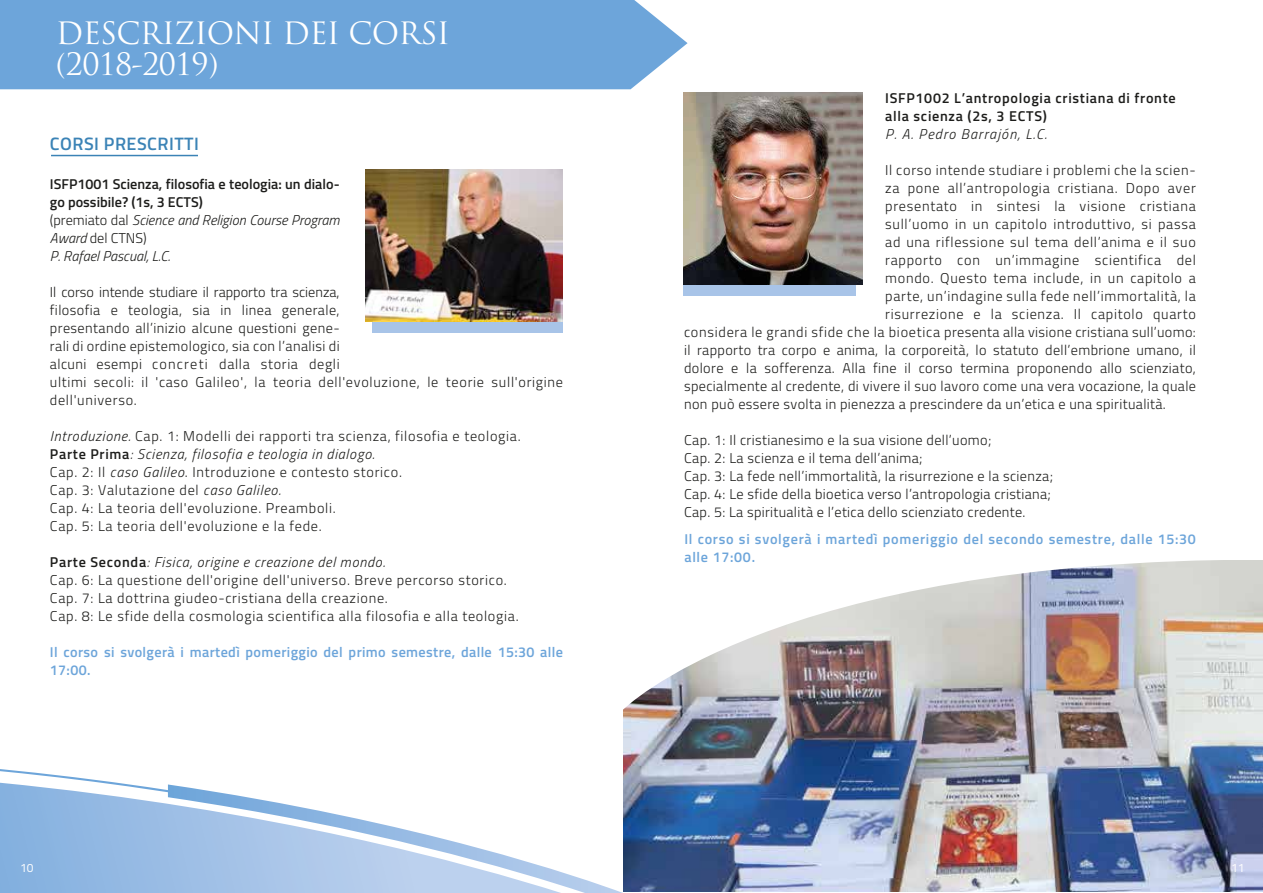
<style>
.page{position:relative;width:1263px;height:893px;background:#fff}
.page>*{position:absolute;margin:0;border:0;box-sizing:border-box;transform-origin:0 0}
.t1{font:30px "Trajan Pro";letter-spacing:-.025em;color:#fff}
.t2{font:600 18px "Titillium";color:#fff}
.t3{font:600 18px "Titillium";letter-spacing:.025em;color:#3b83b6}
.t4{font:300 14.25px/18px "Titillium";letter-spacing:.05em;color:#1d1d1b}
.t5{font:300 14.25px/18px "Titillium";letter-spacing:.025em;color:#1d1d1b}
.t6{font:300 14.25px/18px "Titillium";letter-spacing:.03em;color:#1d1d1b}
.t7{font:600 14.25px/18px "Titillium";color:#1d1d1b}
.t8{font:600 14.25px/18px "Titillium";letter-spacing:.05em;color:#6da5da}
.t9{font:600 14.25px/18px "Titillium";letter-spacing:.025em;color:#6da5da}
.t10{font:600 14.25px/18px "Titillium";letter-spacing:.05em;color:#1d1d1b}
.t11{font:italic 300 14.25px "Titillium";letter-spacing:.075em;color:#1d1d1b}
.t12{font:12px "Titillium";color:#fff}
.s1{font-weight:300}
.s2{font-weight:300;font-style:italic}
.s3{font-style:italic}
.s4{font-weight:600}
</style>
<div class="page">
<img style="left:623px;top:710px;width:639px;height:182px">
<img style="left:623px;top:560px;width:639px;height:150px">
<div style="left:684px;top:281px;width:172px;height:15px;background:#a8c4e8"></div>
<img style="left:684px;top:93px;width:178px;height:192px">
<div style="left:372px;top:317px;width:191px;height:16px;background:#a8c4e8"></div>
<div style="left:0;top:0;width:687px;height:89px;background:#6da5da"></div>
<img style="left:365px;top:170px;width:198px;height:152px">
<hr style="left:51px;top:155px;width:147px;height:1px;background:#3b83b6">
<svg style="left:0;top:769px;width:168px;height:124px;fill:#91b8e2"></svg>
<svg style="left:168px;top:784px;width:455px;height:109px"></svg>
<h1 class="t1" style="left:56px;top:14px;width:395px">DESCRIZIONI DEI CORSI</h1>
<p class="t2" style="left:62px;top:18px;width:262px">Corso Intensivo per la Formazione</p>
<h1 class="t1" style="left:56px;top:45px;width:164px">(2018-2019)</h1>
<p class="t3" style="left:50px;top:130px;width:151px">CORSI PRESCRITTI</p>
<p class="t7" style="left:50px;top:174px;width:291px">ISFP1001 Scienza, filosofia e teologia: un dialo&shy;go possibile? (1s, 3 ECTS)<br><span class="s1">(premiato dal</span> <span class="s2">Science and Religion Course Program Award</span> <span class="s1">del CTNS)<br></span><span class="s2">P. Rafael Pascual, L.C.</span></p>
<p class="t6" style="left:50px;top:282px;width:515px">Il corso intende studiare il rapporto tra scienza,<br>filosofia e teologia, sia in linea generale,<br>presentando all’inizio alcune questioni gene-<br>rali di ordine epistemologico, sia con l’analisi di<br>alcuni esempi concreti dalla storia degli<br>ultimi secoli: il 'caso Galileo', la teoria dell'evoluzione, le teorie sull'origine dell'universo.</p>
<p class="t4" style="left:50px;top:426px;width:472px"><span class="s3">Introduzione.</span> Cap. 1: Modelli dei rapporti tra scienza, filosofia e teologia.<br><span class="s4">Parte Prima</span><span class="s3">: Scienza, filosofia e teologia in dialogo.<br></span>Cap. 2: Il <span class="s3">caso Galileo</span>. Introduzione e contesto storico.<br>Cap. 3: Valutazione del <span class="s3">caso Galileo.<br></span>Cap. 4: La teoria dell'evoluzione. Preamboli.<br>Cap. 5: La teoria dell'evoluzione e la fede.</p>
<p class="t4" style="left:50px;top:552px;width:470px"><span class="s4">Parte Seconda</span><span class="s3">: Fisica, origine e creazione del mondo.<br></span>Cap. 6: La questione dell'origine dell'universo. Breve percorso storico.<br>Cap. 7: La dottrina giudeo-cristiana della creazione.<br>Cap. 8: Le sfide della cosmologia scientifica alla filosofia e alla teologia.</p>
<p class="t9" style="left:50px;top:642px;width:515px">Il corso si svolgerà i martedì pomeriggio del primo semestre, dalle 15:30 alle<br>17:00.</p>
<p class="t10" style="left:885px;top:88px;width:292px">ISFP1002 L’antropologia cristiana di fronte alla scienza (2s, 3 ECTS)</p>
<p class="t11" style="left:885px;top:124px;width:163px">P. A. Pedro Barrajón, L.C.</p>
<p class="t4" style="left:885px;top:160px;width:312px">Il corso intende studiare i problemi che la scien-</p>
<p class="t4" style="left:885px;top:178px;width:312px">za pone all’antropologia cristiana. Dopo aver</p>
<p class="t4" style="left:885px;top:196px;width:312px">presentato in sintesi la visione cristiana</p>
<p class="t4" style="left:885px;top:214px;width:312px">sull’uomo in un capitolo introduttivo, si passa</p>
<p class="t4" style="left:885px;top:232px;width:312px">ad una riflessione sul tema dell’anima e il suo</p>
<p class="t4" style="left:885px;top:250px;width:312px">rapporto con un’immagine scientifica del</p>
<p class="t4" style="left:885px;top:268px;width:312px">mondo. Questo tema include, in un capitolo a</p>
<p class="t4" style="left:885px;top:286px;width:312px">parte, un’indagine sulla fede nell’immortalità, la</p>
<p class="t4" style="left:885px;top:304px;width:312px">risurrezione e la scienza. Il capitolo quarto</p>
<p class="t5" style="left:684px;top:322px;width:513px">considera le grandi sfide che la bioetica presenta alla visione cristiana sull’uomo:</p>
<p class="t5" style="left:684px;top:340px;width:513px">il rapporto tra corpo e anima, la corporeità, lo statuto dell’embrione umano, il</p>
<p class="t5" style="left:684px;top:358px;width:513px">dolore e la sofferenza. Alla fine il corso termina proponendo allo scienziato,</p>
<p class="t5" style="left:684px;top:376px;width:513px">specialmente al credente, di vivere il suo lavoro come una vera vocazione, la quale</p>
<p class="t5" style="left:684px;top:394px;width:483px">non può essere svolta in pienezza a prescindere da un’etica e una spiritualità.</p>
<p class="t5" style="left:684px;top:430px;width:371px">Cap. 1: Il cristianesimo e la sua visione dell’uomo;<br>Cap. 2: La scienza e il tema dell’anima;<br>Cap. 3: La fede nell’immortalità, la risurrezione e la scienza; Cap. 4: Le sfide della bioetica verso l’antropologia cristiana; Cap. 5: La spiritualità e l’etica dello scienziato credente.</p>
<p class="t8" style="left:684px;top:529px;width:513px">Il corso si svolgerà i martedì pomeriggio del secondo semestre, dalle 15:30 alle 17:00.</p>
<p class="t12" style="left:20px;top:859px;width:15px">10</p>
<p class="t12" style="left:1231px;top:859px;width:15px">11</p>
</div>
